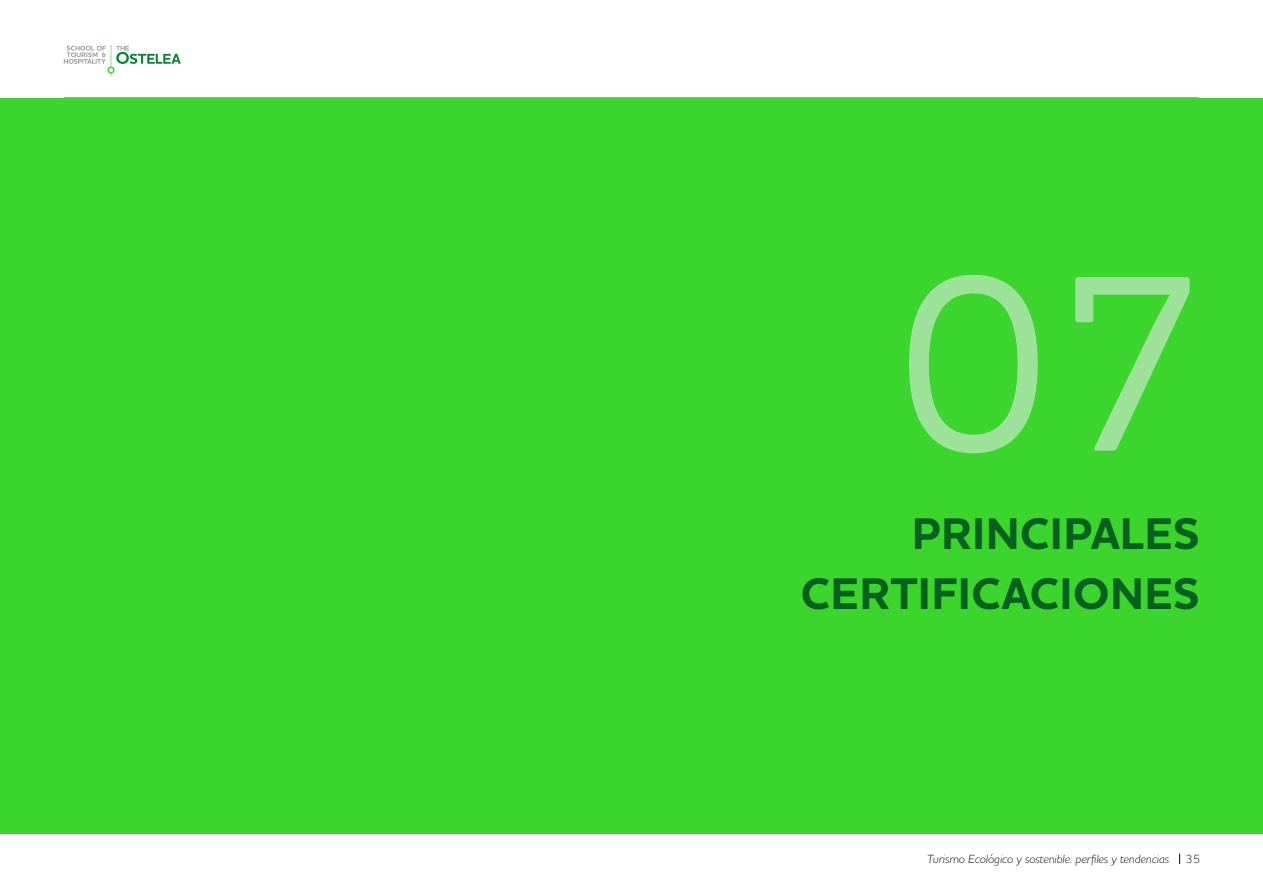
<style>
.page{position:relative;width:1263px;height:893px;background:#fff}
.page>*{position:absolute;margin:0;border:0;box-sizing:border-box;transform-origin:0 0}
.t1{font:500 255px "Houschka Pro";color:#9ce299}
.t2{font:700 45px "Houschka Pro";color:#07601f}
.t3{font:italic 300 12px "Houschka Pro";color:#000}
.t4{font:300 12px "Houschka Pro";color:#000}
</style>
<div class="page">
<svg style="left:64px;top:45px;width:117px;height:32px"></svg>
<hr style="left:64px;top:833px;width:1135px;height:1px;background:#148637">
<div style="left:0;top:98px;width:1263px;height:735px;background:#3cd52e"></div>
<h1 class="t1" style="left:897px;top:201px;width:314px">07</h1>
<h2 class="t2" style="left:912px;top:504px;width:56px">PRINCIPALES</h2>
<h2 class="t2" style="left:801px;top:564px;width:28px">CERTIFICACIONES</h2>
<p class="t3" style="left:927px;top:851px;width:244px">Turismo Ecológico y sostenible: perfiles y tendencias</p>
<p class="t4" style="left:1186px;top:851px;width:16px">35</p>
</div>
